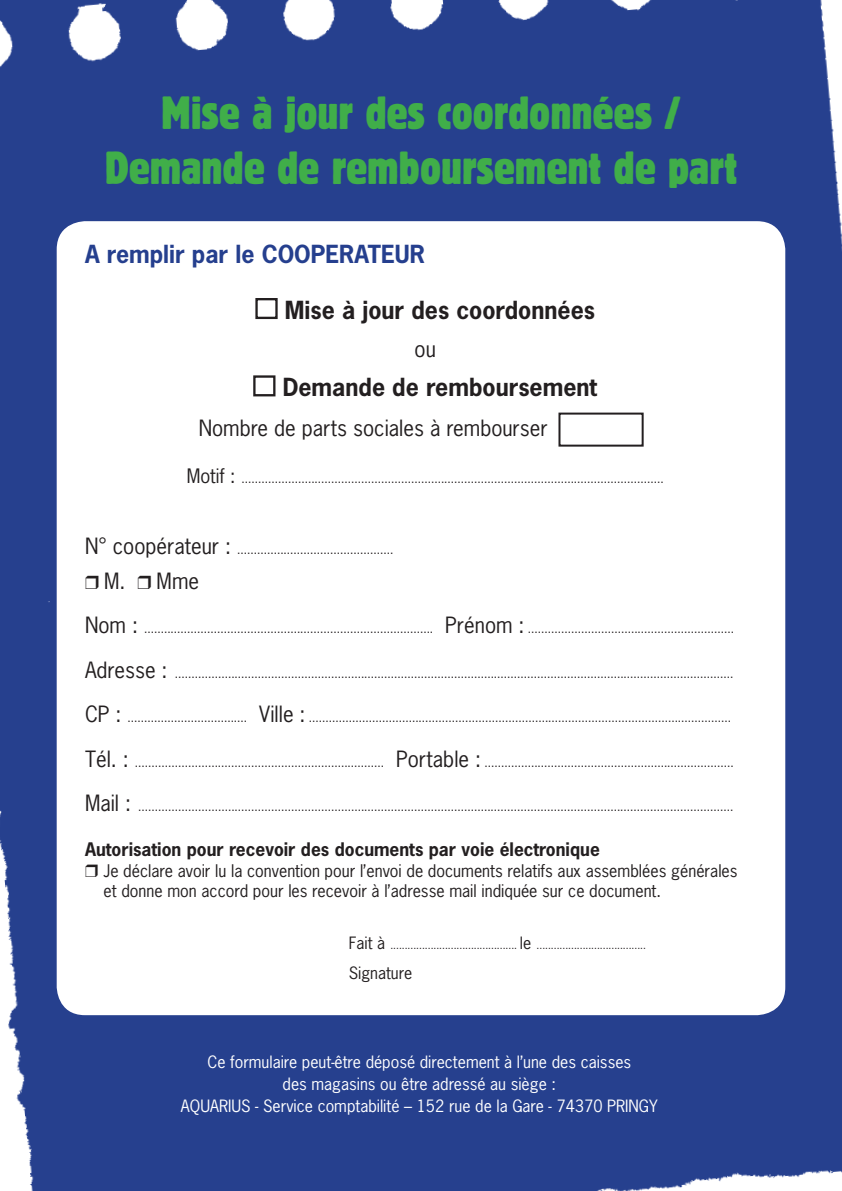
<style>
.page{position:relative;width:842px;height:1191px;background:#26408e}
.page>*{position:absolute;margin:0;border:0;box-sizing:border-box;transform-origin:0 0}
.t1{font:condensed 46px/55.2px "Block BE";color:#40ae49;text-align:center}
.t2{font:700 23.4px "News Gothic";color:#231f20}
.t3{font:700 23.4px "News Gothic";color:#253f8e}
.t4{font:21px "News Gothic";color:#231f20}
.t5{font:700 17.6px "News Gothic";color:#231f20}
.t6{font:16.4px/19.6px "News Gothic";color:#231f20}
.t7{font:16px/22px "News Gothic";color:#fff;text-align:center}
.t8{font:16px "News Gothic";color:#231f20}
.t9{font:11.8px "News Gothic";color:#231f20}
.t10{font:10px "News Gothic";color:#231f20}
.s1{font-size:18.8px}
.s2{font-size:21px}
.s3{font-size:16px}
</style>
<div class="page">
<div style="left:57px;top:221px;width:728px;height:794px;background:#fff;border-radius:28px"></div>
<div style="left:255px;top:298px;width:23px;height:21px;border:2px solid #231f20"></div>
<div style="left:253px;top:375px;width:22px;height:21px;border:2px solid #231f20"></div>
<div style="left:558px;top:412px;width:86px;height:34px;border:2px solid #231f20"></div>
<h1 class="t1" style="left:105px;top:84px;width:634px">Mise à jour des coordonnées /<br>Demande de remboursement de part</h1>
<h2 class="t3" style="left:85px;top:238px;width:341px">A remplir par le COOPERATEUR</h2>
<h2 class="t2" style="left:285px;top:295px;width:312px">Mise à jour des coordonnées</h2>
<h3 class="t4" style="left:415px;top:335px;width:23px">ou</h3>
<h2 class="t2" style="left:283px;top:372px;width:316px">Demande de remboursement</h2>
<h3 class="t4" style="left:199px;top:415px;width:350px">Nombre de parts sociales à rembourser</h3>
<p class="t9" style="left:187px;top:471px;width:478px"><span class="s1">Motif :</span> ...............................................................................................................................</p>
<p class="t9" style="left:85px;top:541px;width:310px"><span class="s2">N° coopérateur :</span> ...............................................</p>
<h3 class="t4" style="left:104px;top:567px;width:23px">M.</h3>
<h3 class="t4" style="left:157px;top:567px;width:44px">Mme</h3>
<p class="t9" style="left:85px;top:621px;width:650px"><span class="s2">Nom :</span> ....................................................................................... <span class="s2">Prénom :</span> ..............................................................</p>
<p class="t9" style="left:85px;top:666px;width:650px"><span class="s2">Adresse :</span> ........................................................................................................................................................................</p>
<p class="t9" style="left:85px;top:710px;width:648px"><span class="s2">CP :</span> .................................... <span class="s2">Ville :</span> ...............................................................................................................................</p>
<p class="t9" style="left:85px;top:755px;width:650px"><span class="s2">Tél. :</span> ........................................................................... <span class="s2">Portable :</span> ...........................................................................</p>
<p class="t9" style="left:85px;top:799px;width:650px"><span class="s2">Mail :</span> ...................................................................................................................................................................................</p>
<h3 class="t5" style="left:85px;top:837px;width:516px">Autorisation pour recevoir des documents par voie électronique</h3>
<h3 class="t6" style="left:104px;top:861px;width:636px">Je déclare avoir lu la convention pour l’envoi de documents relatifs aux assemblées générales et donne mon accord pour les recevoir à l’adresse mail indiquée sur ce document.</h3>
<p class="t10" style="left:349px;top:938px;width:299px"><span class="s3">Fait à</span> ............................................ <span class="s3">le</span> ......................................</p>
<h3 class="t8" style="left:349px;top:962px;width:65px">Signature</h3>
<h3 class="t7" style="left:181px;top:1050px;width:478px">Ce formulaire peut-être déposé directement à l’une des caisses<br>des magasins ou être adressé au siège :<br>AQUARIUS - Service comptabilité – 152 rue de la Gare - 74370 PRINGY</h3>
</div>
